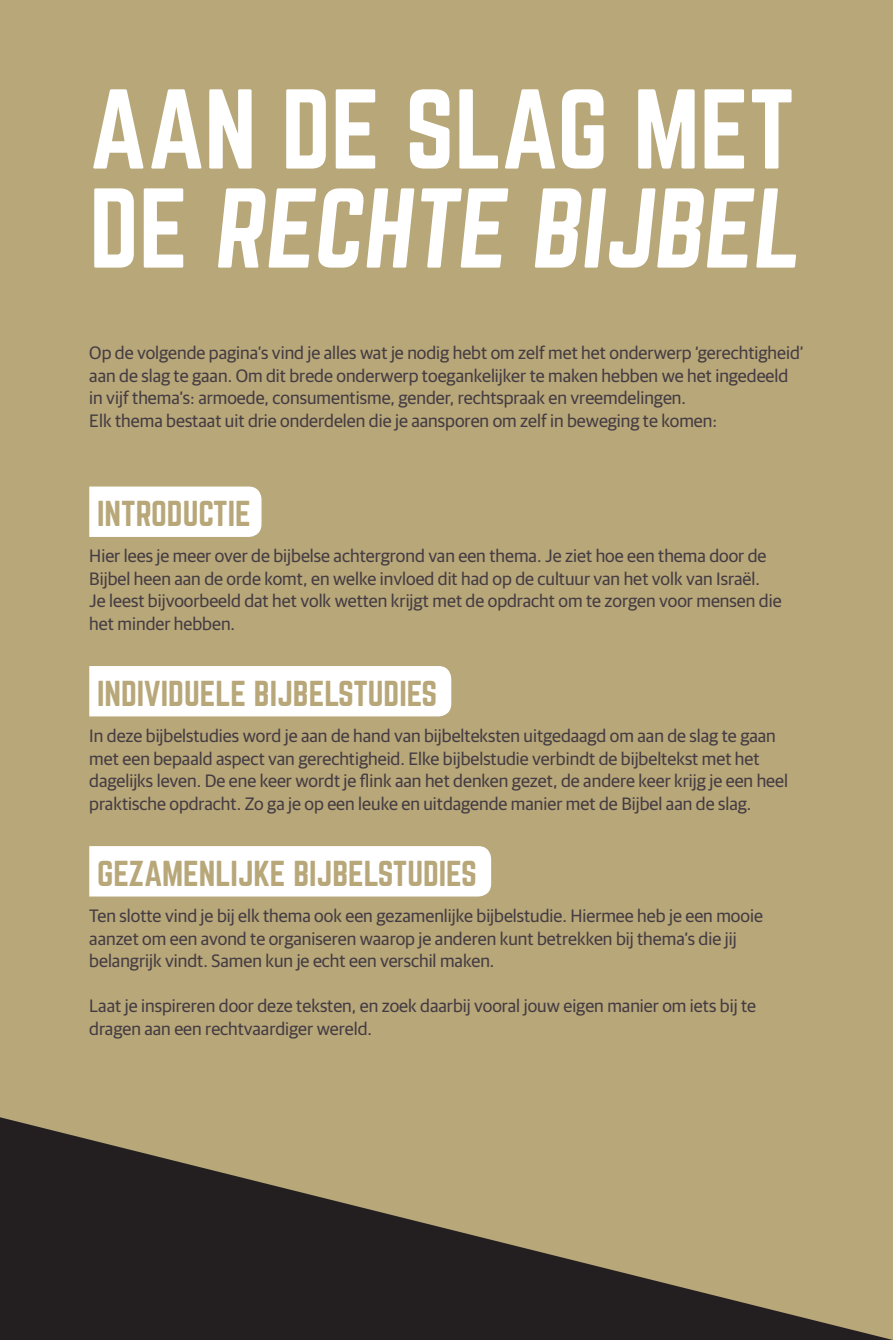
<style>
.page{position:relative;width:893px;height:1340px;background:#fff}
.page>*{position:absolute;margin:0;border:0;box-sizing:border-box;transform-origin:0 0}
.t1{font:99px/99px "Norwester";color:#fff}
.t2{font:31.5px "Norwester";color:#b8a779}
.t3{font:18px/22.5px "Guardian Sans";color:#443c42}
</style>
<div class="page">
<div style="left:0;top:0;width:893px;height:1339px;background:#b8a779"></div>
<div style="left:89px;top:846px;width:402px;height:50px;background:#fff"></div>
<div style="left:89px;top:666px;width:362px;height:50px;background:#fff"></div>
<div style="left:89px;top:486px;width:172px;height:51px;background:#fff"></div>
<svg style="left:0;top:1117px;width:889px;height:222px;fill:#231f20"></svg>
<h1 class="t1" style="left:89px;top:83px;width:723px">AAN DE SLAG MET<br>DE RECHTE BIJBEL</h1>
<p class="t3" style="left:89px;top:340px;width:716px">Op de volgende pagina’s vind je alles wat je nodig hebt om zelf met het onderwerp ‘gerechtigheid’ aan de slag te gaan. Om dit brede onderwerp toegankelijker te maken hebben we het ingedeeld in vijf thema’s: armoede, consumentisme, gender, rechtspraak en vreemdelingen.<br>Elk thema bestaat uit drie onderdelen die je aansporen om zelf in beweging te komen:</p>
<h2 class="t2" style="left:97px;top:498px;width:155px">INTRODUCTIE</h2>
<p class="t3" style="left:89px;top:543px;width:694px">Hier lees je meer over de bijbelse achtergrond van een thema. Je ziet hoe een thema door de Bijbel heen aan de orde komt, en welke invloed dit had op de cultuur van het volk van Israël.<br>Je leest bijvoorbeeld dat het volk wetten krijgt met de opdracht om te zorgen voor mensen die het minder hebben.</p>
<h2 class="t2" style="left:97px;top:678px;width:342px">INDIVIDUELE BIJBELSTUDIES</h2>
<p class="t3" style="left:89px;top:723px;width:700px">In deze bijbelstudies word je aan de hand van bijbelteksten uitgedaagd om aan de slag te gaan met een bepaald aspect van gerechtigheid. Elke bijbelstudie verbindt de bijbeltekst met het dagelijks leven. De ene keer wordt je flink aan het denken gezet, de andere keer krijg je een heel praktische opdracht. Zo ga je op een leuke en uitdagende manier met de Bijbel aan de slag.</p>
<h2 class="t2" style="left:97px;top:858px;width:381px">GEZAMENLIJKE BIJBELSTUDIES</h2>
<p class="t3" style="left:89px;top:903px;width:675px">Ten slotte vind je bij elk thema ook een gezamenlijke bijbelstudie. Hiermee heb je een mooie aanzet om een avond te organiseren waarop je anderen kunt betrekken bij thema’s die jij belangrijk vindt. Samen kun je echt een verschil maken.</p>
<p class="t3" style="left:89px;top:993px;width:668px">Laat je inspireren door deze teksten, en zoek daarbij vooral jouw eigen manier om iets bij te dragen aan een rechtvaardiger wereld.</p>
</div>
